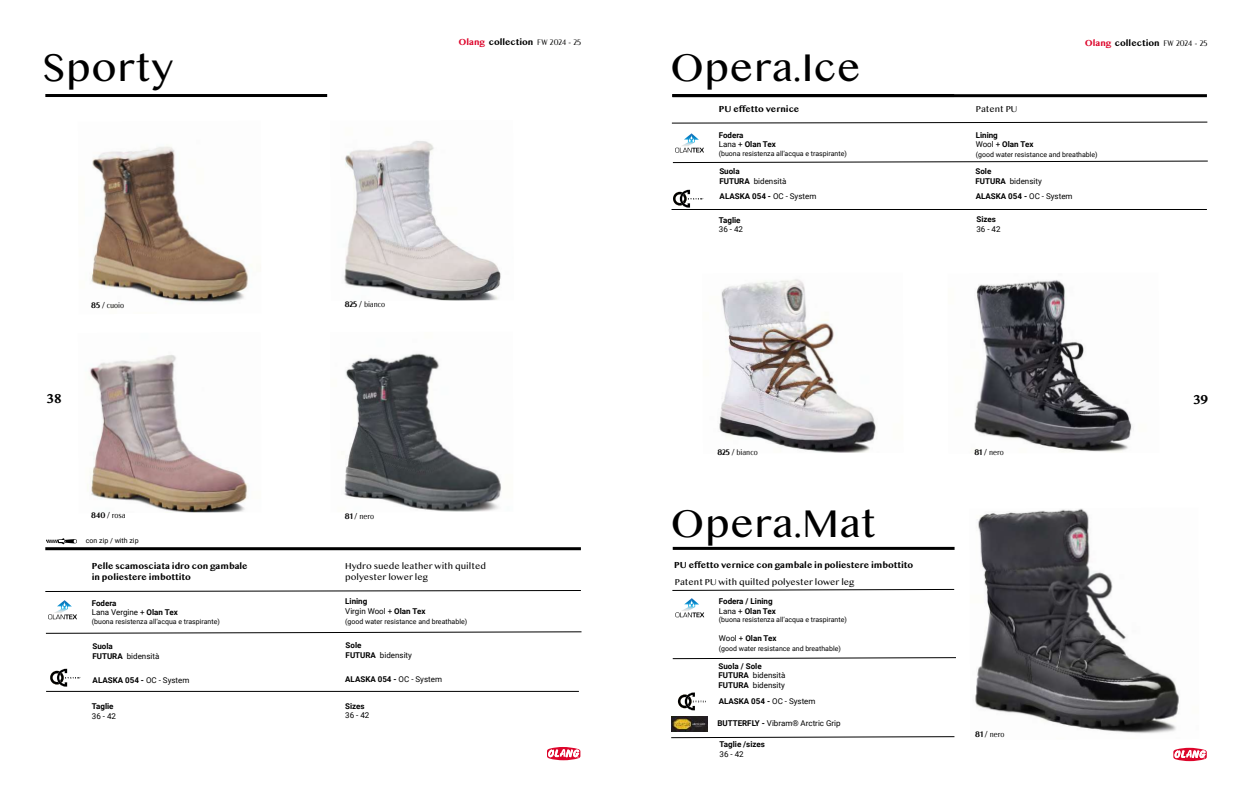
<style>
.page{position:relative;width:1253px;height:806px;background:#fff}
.page>*{position:absolute;margin:0;border:0;box-sizing:border-box;transform-origin:0 0}
.t1{font:36px "Bangla MN";color:#000}
.t2{font:700 12px "Bangla MN";color:#000}
.t3{font:700 8px/9.6px "Roboto";color:#000}
.t4{font:700 8px/11px "Bangla MN";color:#000}
.t5{font:8px/11px "Bangla MN";color:#000}
.t6{font:8px "Roboto";color:#000}
.t7{font:300 8px "Acme Gothic";color:#000}
.t8{font:600 8px "Acme Gothic";color:#000}
.t9{font:7px "Roboto";color:#000}
.s1{font-weight:600}
.s2{color:#dd052b}
.s3{font-family:"Acme Gothic";font-weight:300}
.s4{font-weight:400}
.s5{font-weight:300}
.s6{font-weight:700}
</style>
<div class="page">
<svg style="left:547px;top:747px;width:33px;height:12px"></svg>
<svg style="left:1173px;top:747px;width:34px;height:13px"></svg>
<hr style="left:45px;top:94px;width:282px;height:3px;background:#000">
<img style="left:975px;top:508px;width:204px;height:226px">
<hr style="left:45px;top:547px;width:536px;height:3px;background:#000">
<svg style="left:45px;top:590px;width:536px;height:2px"></svg>
<svg style="left:48px;top:600px;width:29px;height:19px"></svg>
<svg style="left:675px;top:598px;width:29px;height:19px"></svg>
<img style="left:91px;top:146px;width:161px;height:158px">
<img style="left:344px;top:141px;width:157px;height:160px">
<img style="left:89px;top:355px;width:159px;height:157px">
<img style="left:344px;top:353px;width:157px;height:159px">
<svg style="left:45px;top:631px;width:537px;height:3px"></svg>
<hr style="left:46px;top:690px;width:533px;height:1px;background:#000">
<svg style="left:672px;top:657px;width:284px;height:2px"></svg>
<svg style="left:671px;top:736px;width:284px;height:2px"></svg>
<svg style="left:672px;top:588px;width:283px;height:3px"></svg>
<hr style="left:673px;top:546px;width:282px;height:3px;background:#000">
<hr style="left:672px;top:94px;width:535px;height:3px;background:#000">
<svg style="left:671px;top:121px;width:537px;height:3px"></svg>
<svg style="left:675px;top:133px;width:29px;height:19px"></svg>
<svg style="left:672px;top:160px;width:536px;height:3px"></svg>
<hr style="left:671px;top:209px;width:536px;height:1px;background:#000">
<svg style="left:678px;top:692px;width:28px;height:18px"></svg>
<img style="left:719px;top:279px;width:157px;height:174px">
<img style="left:974px;top:280px;width:158px;height:172px">
<img style="left:672px;top:716px;width:35px;height:15px">
<svg style="left:673px;top:189px;width:30px;height:19px"></svg>
<svg style="left:50px;top:668px;width:31px;height:18px"></svg>
<svg style="left:46px;top:538px;width:31px;height:6px"></svg>
<h1 class="t1" style="left:42px;top:43px;width:133px">Sporty</h1>
<p class="t7" style="left:91px;top:302px;width:34px"><span class="s1">85 /</span> cuoio</p>
<p class="t7" style="left:345px;top:301px;width:42px"><span class="s1">825 /</span> bianco</p>
<p class="t4" style="left:459px;top:37px;width:124px"><span class="s2">Olang</span> collection <span class="s3">FW 2024 - 25</span></p>
<p class="t4" style="left:1085px;top:37px;width:124px"><span class="s2">Olang</span> collection <span class="s3">FW 2024 - 25</span></p>
<h1 class="t1" style="left:670px;top:43px;width:192px">Opera.Ice</h1>
<p class="t4" style="left:719px;top:104px;width:82px">PU effetto vernice</p>
<p class="t5" style="left:976px;top:104px;width:43px">Patent PU</p>
<p class="t3" style="left:719px;top:129px;width:59px">Fodera<br><span class="s4">Lana +</span> Olan Tex</p>
<p class="t9" style="left:719px;top:148px;width:129px">(buona resistenza all’acqua e traspirante)</p>
<p class="t3" style="left:976px;top:129px;width:59px">Lining<br><span class="s4">Wool +</span> Olan Tex</p>
<p class="t9" style="left:976px;top:149px;width:123px">(good water resistance and breathable)</p>
<p class="t3" style="left:719px;top:166px;width:68px">Suola<br>FUTURA <span class="s4">bidensità</span></p>
<p class="t3" style="left:975px;top:166px;width:68px">Sole<br>FUTURA <span class="s4">bidensity</span></p>
<p class="t3" style="left:720px;top:191px;width:98px">ALASKA 054 - <span class="s4">OC - System</span></p>
<p class="t3" style="left:976px;top:191px;width:98px">ALASKA 054 - <span class="s4">OC - System</span></p>
<p class="t3" style="left:719px;top:215px;width:23px">Taglie</p>
<p class="t6" style="left:719px;top:224px;width:26px">36 - 42</p>
<p class="t3" style="left:976px;top:214px;width:21px">Sizes</p>
<p class="t6" style="left:976px;top:223px;width:26px">36 - 42</p>
<h2 class="t2" style="left:47px;top:392px;width:17px">38</h2>
<h2 class="t2" style="left:1193px;top:392px;width:17px">39</h2>
<p class="t8" style="left:91px;top:512px;width:36px">840 / <span class="s5">rosa</span></p>
<p class="t9" style="left:86px;top:535px;width:54px">con zip / with zip</p>
<p class="t7" style="left:345px;top:512px;width:31px"><span class="s1">81 /</span> nero</p>
<p class="t4" style="left:92px;top:560px;width:157px">Pelle scamosciata idro con gambale in poliestere imbottito</p>
<p class="t5" style="left:345px;top:560px;width:142px">Hydro suede leather with quilted polyester lower leg</p>
<p class="t3" style="left:92px;top:597px;width:87px">Fodera<br><span class="s4">Lana Vergine +</span> Olan Tex</p>
<p class="t9" style="left:92px;top:616px;width:129px">(buona resistenza all’acqua e traspirante)</p>
<p class="t3" style="left:345px;top:596px;width:82px">Lining<br><span class="s4">Virgin Wool +</span> Olan Tex</p>
<p class="t9" style="left:345px;top:615px;width:123px">(good water resistance and breathable)</p>
<p class="t3" style="left:92px;top:640px;width:68px">Suola<br>FUTURA <span class="s4">bidensità</span></p>
<p class="t3" style="left:346px;top:640px;width:68px">Sole<br>FUTURA <span class="s4">bidensity</span></p>
<p class="t3" style="left:93px;top:675px;width:98px">ALASKA 054 - <span class="s4">OC - System</span></p>
<p class="t3" style="left:345px;top:673px;width:98px">ALASKA 054 - <span class="s4">OC - System</span></p>
<p class="t3" style="left:92px;top:700px;width:23px">Taglie</p>
<p class="t6" style="left:92px;top:710px;width:26px">36 - 42</p>
<p class="t3" style="left:345px;top:700px;width:21px">Sizes</p>
<p class="t6" style="left:345px;top:709px;width:26px">36 - 42</p>
<p class="t7" style="left:717px;top:448px;width:42px"><span class="s1">825 /</span> bianco</p>
<p class="t7" style="left:974px;top:448px;width:31px"><span class="s1">81 /</span> nero</p>
<h1 class="t1" style="left:671px;top:498px;width:208px">Opera.Mat</h1>
<p class="t4" style="left:674px;top:559px;width:241px">PU effetto vernice con gambale in poliestere imbottito</p>
<p class="t5" style="left:675px;top:576px;width:181px">Patent PU with quilted polyester lower leg</p>
<p class="t3" style="left:719px;top:595px;width:59px">Fodera / Lining<br><span class="s4">Lana +</span> Olan Tex</p>
<p class="t9" style="left:719px;top:614px;width:129px">(buona resistenza all’acqua e traspirante)</p>
<p class="t3" style="left:719px;top:632px;width:59px"><span class="s4">Wool +</span> Olan Tex</p>
<p class="t9" style="left:719px;top:643px;width:123px">(good water resistance and breathable)</p>
<p class="t3" style="left:719px;top:660px;width:68px">Suola / Sole<br>FUTURA <span class="s4">bidensità<br></span>FUTURA <span class="s4">bidensity</span></p>
<p class="t3" style="left:719px;top:695px;width:98px">ALASKA 054 - <span class="s4">OC - System</span></p>
<p class="t6" style="left:717px;top:717px;width:125px"><span class="s6">BUTTERFLY -</span> Vibram® Arctric Grip</p>
<p class="t3" style="left:720px;top:738px;width:47px">Taglie /sizes</p>
<p class="t6" style="left:720px;top:747px;width:26px">36 - 42</p>
<p class="t7" style="left:975px;top:730px;width:31px"><span class="s1">81 /</span> nero</p>
</div>
